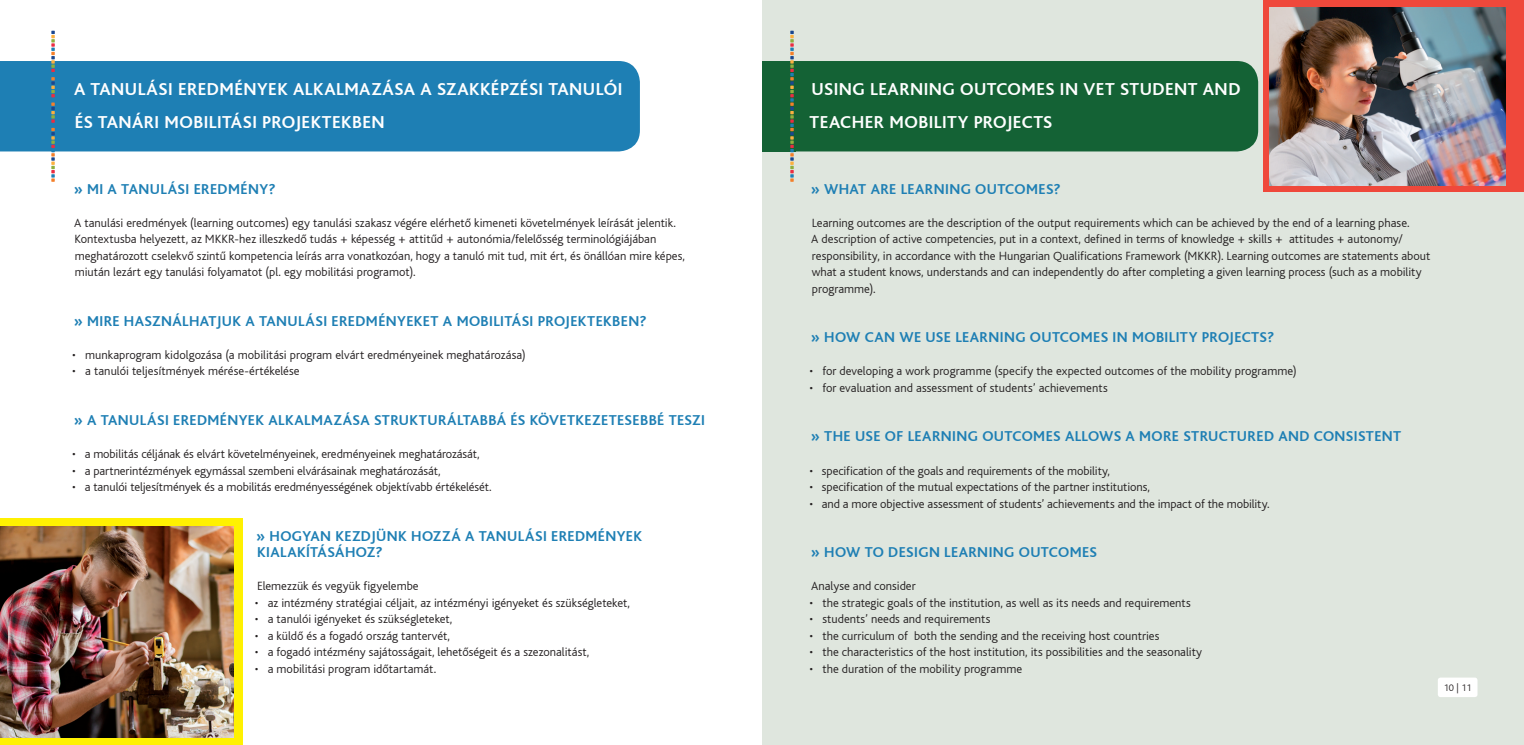
<style>
.page{position:relative;width:1524px;height:745px;background:#fff}
.page>*{position:absolute;margin:0;border:0;box-sizing:border-box;transform-origin:0 0}
.t1{font:700 18.12px/33.4px "Bliss";letter-spacing:.025em;color:#fff}
.t2{font:700 15px/16.5px "Bliss";letter-spacing:.025em;color:#1e7fb4}
.t3{font:300 12.5px/16.5px "Bliss CE";color:#231f20}
.t4{font:300 10px "Bliss CE";color:#231f20}
</style>
<div class="page">
<div style="left:0;top:61px;width:640px;height:90px;background:#1e7fb4"></div>
<div style="left:0;top:518px;width:243px;height:226px;background:#fff101"></div>
<img style="left:0;top:526px;width:234px;height:210px">
<svg style="left:51px;top:31px;width:4px;height:151px"></svg>
<div style="left:762px;top:0;width:762px;height:744px;background:#dfe6de"></div>
<div style="left:762px;top:61px;width:496px;height:90px;background:#146235;border-radius:21px"></div>
<div style="left:762px;top:61px;width:34px;height:90px;background:#146235"></div>
<div style="left:1437px;top:677px;width:40px;height:19px;background:#fff;border-radius:3px"></div>
<div style="left:1263px;top:0;width:261px;height:191px;background:#ef483b"></div>
<img style="left:1270px;top:8px;width:235px;height:177px">
<svg style="left:790px;top:31px;width:4px;height:151px"></svg>
<h1 class="t1" style="left:74px;top:72px;width:550px">A TANULÁSI EREDMÉNYEK ALKALMAZÁSA A SZAKKÉPZÉSI TANULÓI<br>ÉS TANÁRI MOBILITÁSI PROJEKTEKBEN</h1>
<p class="t2" style="left:74px;top:181px;width:203px">» MI A TANULÁSI EREDMÉNY?</p>
<p class="t3" style="left:74px;top:214px;width:612px">A tanulási eredmények (learning outcomes) egy tanulási szakasz végére elérhető kimeneti követelmények leírását jelentik.<br>Kontextusba helyezett, az MKKR-hez illeszkedő tudás + képesség + attitűd + autonómia/felelősség terminológiájában meghatározott cselekvő szintű kompetencia leírás arra vonatkozóan, hogy a tanuló mit tud, mit ért, és önállóan mire képes, miután lezárt egy tanulási folyamatot (pl. egy mobilitási programot).</p>
<p class="t2" style="left:74px;top:313px;width:574px">» MIRE HASZNÁLHATJUK A TANULÁSI EREDMÉNYEKET A MOBILITÁSI PROJEKTEKBEN?</p>
<p class="t3" style="left:72px;top:346px;width:455px">• munkaprogram kidolgozása (a mobilitási program elvárt eredményeinek meghatározása)</p>
<p class="t3" style="left:72px;top:363px;width:229px">• a tanulói teljesítmények mérése-értékelése</p>
<p class="t2" style="left:74px;top:412px;width:633px">» A TANULÁSI EREDMÉNYEK ALKALMAZÁSA STRUKTURÁLTABBÁ ÉS KÖVETKEZETESEBBÉ TESZI</p>
<p class="t3" style="left:72px;top:445px;width:409px">• a mobilitás céljának és elvárt követelményeinek, eredményeinek meghatározását,</p>
<p class="t3" style="left:72px;top:462px;width:370px">• a partnerintézmények egymással szembeni elvárásainak meghatározását,</p>
<p class="t3" style="left:72px;top:478px;width:421px">• a tanulói teljesítmények és a mobilitás eredményességének objektívabb értékelését.</p>
<p class="t2" style="left:256px;top:527px;width:387px">» HOGYAN KEZDJÜNK HOZZÁ A TANULÁSI EREDMÉNYEK<br>KIALAKÍTÁSÁHOZ?</p>
<p class="t3" style="left:257px;top:577px;width:163px">Elemezzük és vegyük figyelembe</p>
<p class="t3" style="left:255px;top:594px;width:377px">• az intézmény stratégiai céljait, az intézményi igényeket és szükségleteket,</p>
<p class="t3" style="left:255px;top:610px;width:199px">• a tanulói igényeket és szükségleteket,</p>
<p class="t3" style="left:255px;top:627px;width:197px">• a küldő és a fogadó ország tantervét,</p>
<p class="t3" style="left:255px;top:643px;width:336px">• a fogadó intézmény sajátosságait, lehetőségeit és a szezonalitást,</p>
<p class="t3" style="left:255px;top:660px;width:183px">• a mobilitási program időtartamát.</p>
<h1 class="t1" style="left:809px;top:72px;width:432px;line-height:33px">USING LEARNING OUTCOMES IN VET STUDENT AND<br>TEACHER MOBILITY PROJECTS</h1>
<p class="t2" style="left:811px;top:181px;width:251px">» WHAT ARE LEARNING OUTCOMES?</p>
<p class="t3" style="left:811px;top:214px;width:621px">Learning outcomes are the description of the output requirements which can be achieved by the end of a learning phase.<br>A description of active competencies, put in a context, defined in terms of knowledge + skills + attitudes + autonomy/ responsibility, in accordance with the Hungarian Qualifications Framework (MKKR). Learning outcomes are statements about what a student knows, understands and can independently do after completing a given learning process (such as a mobility programme).</p>
<p class="t2" style="left:811px;top:329px;width:465px">» HOW CAN WE USE LEARNING OUTCOMES IN MOBILITY PROJECTS?</p>
<p class="t3" style="left:809px;top:363px;width:489px">• for developing a work programme (specify the expected outcomes of the mobility programme)</p>
<p class="t3" style="left:809px;top:379px;width:300px">• for evaluation and assessment of students’ achievements</p>
<p class="t2" style="left:811px;top:428px;width:592px">» THE USE OF LEARNING OUTCOMES ALLOWS A MORE STRUCTURED AND CONSISTENT</p>
<p class="t3" style="left:809px;top:462px;width:302px">• specification of the goals and requirements of the mobility,</p>
<p class="t3" style="left:809px;top:478px;width:342px">• specification of the mutual expectations of the partner institutions,</p>
<p class="t3" style="left:809px;top:495px;width:462px">• and a more objective assessment of students’ achievements and the impact of the mobility.</p>
<p class="t2" style="left:811px;top:544px;width:288px">» HOW TO DESIGN LEARNING OUTCOMES</p>
<p class="t3" style="left:811px;top:577px;width:106px">Analyse and consider</p>
<p class="t3" style="left:809px;top:594px;width:383px">• the strategic goals of the institution, as well as its needs and requirements</p>
<p class="t3" style="left:809px;top:610px;width:183px">• students’ needs and requirements</p>
<p class="t3" style="left:809px;top:627px;width:352px">• the curriculum of both the sending and the receiving host countries</p>
<p class="t3" style="left:809px;top:643px;width:394px">• the characteristics of the host institution, its possibilities and the seasonality</p>
<p class="t3" style="left:809px;top:660px;width:214px">• the duration of the mobility programme</p>
<p class="t4" style="left:1443px;top:681px;width:29px">10 | 11</p>
</div>
